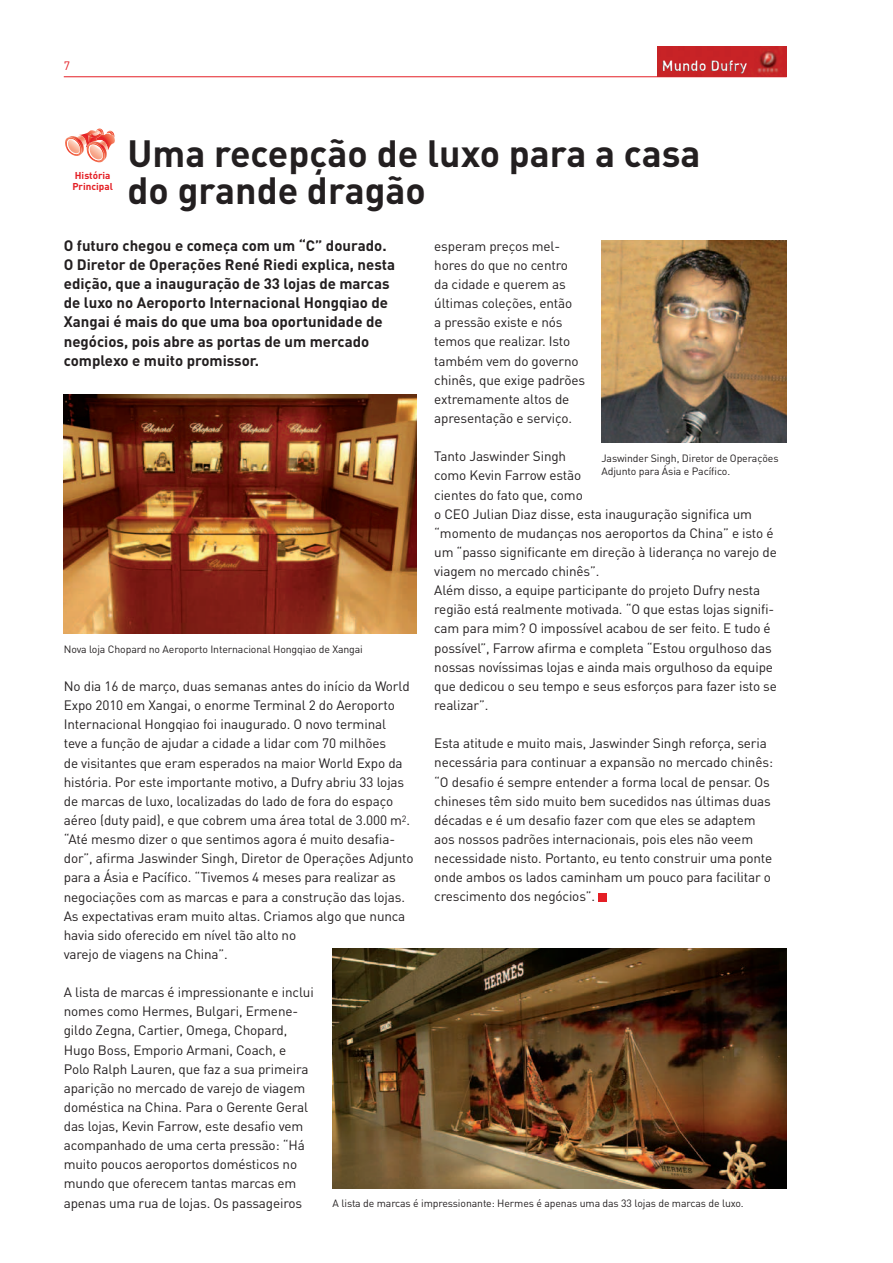
<style>
.page{position:relative;width:893px;height:1263px;background:#fff}
.page>*{position:absolute;margin:0;border:0;box-sizing:border-box;transform-origin:0 0}
.t1{font:700 37.5px/37.5px "DIN";color:#231f20}
.t2{font:700 15px/19.2px "DIN";color:#231f20}
.t3{font:700 14.7px "DIN";color:#fff}
.t4{font:13.5px/19.2px "DIN";letter-spacing:-.01em;color:#231f20}
.t5{font:12px "DIN";color:#e41f25}
.t6{font:10.5px/12.6px "DIN";letter-spacing:-.01em;color:#231f20}
.t7{font:700 9.9px/10.5px "DIN";color:#e41f25}
</style>
<div class="page">
<hr style="left:64px;top:76px;width:723px;height:1px;background:#e41f25">
<img style="left:657px;top:47px;width:130px;height:30px">
<div style="left:662px;top:58px;width:88px;height:17px;background:#fff;opacity:.75"></div>
<div style="left:660px;top:58px;width:85px;height:17px;background:#231f20;opacity:.75"></div>
<div style="left:598px;top:893px;width:9px;height:8px;background:#e41f25"></div>
<img style="left:64px;top:394px;width:352px;height:240px">
<img style="left:333px;top:949px;width:454px;height:239px">
<img style="left:601px;top:240px;width:186px;height:202px">
<svg style="left:65px;top:128px;width:50px;height:35px"></svg>
<p class="t5" style="left:64px;top:59px;width:8px">7</p>
<p class="t3" style="left:661px;top:56px;width:87px">Mundo Dufry</p>
<p class="t7" style="left:72px;top:170px;width:42px">História<br>Principal</p>
<h1 class="t1" style="left:128px;top:133px;width:575px">Uma recepção de luxo para a casa do grande dragão</h1>
<p class="t2" style="left:64px;top:235px;width:333px">O futuro chegou e começa com um “C” dourado.<br>O Diretor de Operações René Riedi explica, nesta edição, que a inauguração de 33 lojas de marcas de luxo no Aeroporto Internacional Hongqiao de Xangai é mais do que uma boa oportunidade de negócios, pois abre as portas de um mercado complexo e muito promissor.</p>
<p class="t4" style="left:434px;top:236px;width:152px">esperam preços mel&shy;hores do que no centro da cidade e querem as últimas coleções, então<br>a pressão existe e nós temos que realizar. Isto também vem do governo chinês, que exige padrões extremamente altos de apresentação e serviço.</p>
<p class="t4" style="left:434px;top:446px;width:344px">Tanto Jaswinder Singh<br>como Kevin Farrow estão<br>cientes do fato que, como<br>o CEO Julian Diaz disse, esta inauguração significa um “momento de mudanças nos aeroportos da China” e isto é um “passo significante em direção à liderança no varejo de viagem no mercado chinês”.<br>Além disso, a equipe participante do projeto Dufry nesta região está realmente motivada. “O que estas lojas signifi&shy;cam para mim? O impossível acabou de ser feito. E tudo é possível”, Farrow afirma e completa “Estou orgulhoso das nossas novíssimas lojas e ainda mais orgulhoso da equipe que dedicou o seu tempo e seus esforços para fazer isto se realizar”.</p>
<p class="t4" style="left:434px;top:733px;width:340px">Esta atitude e muito mais, Jaswinder Singh reforça, seria necessária para continuar a expansão no mercado chinês: “O desafio é sempre entender a forma local de pensar. Os chineses têm sido muito bem sucedidos nas últimas duas décadas e é um desafio fazer com que eles se adaptem aos nossos padrões internacionais, pois eles não veem necessidade nisto. Portanto, eu tento construir uma ponte onde ambos os lados caminham um pouco para facilitar o crescimento dos negócios”.</p>
<p class="t6" style="left:601px;top:452px;width:179px">Jaswinder Singh, Diretor de Operações<br>Adjunto para Ásia e Pacífico.</p>
<p class="t6" style="left:64px;top:642px;width:301px">Nova loja Chopard no Aeroporto Internacional Hongqiao de Xangai</p>
<p class="t4" style="left:64px;top:676px;width:351px">No dia 16 de março, duas semanas antes do início da World Expo 2010 em Xangai, o enorme Terminal 2 do Aeroporto Internacional Hongqiao foi inaugurado. O novo terminal<br>teve a função de ajudar a cidade a lidar com 70 milhões<br>de visitantes que eram esperados na maior World Expo da história. Por este importante motivo, a Dufry abriu 33 lojas de marcas de luxo, localizadas do lado de fora do espaço aéreo (duty paid), e que cobrem uma área total de 3.000 m<sup>2</sup>. “Até mesmo dizer o que sentimos agora é muito desafia&shy;dor”, afirma Jaswinder Singh, Diretor de Operações Adjunto para a Ásia e Pacífico. “Tivemos 4 meses para realizar as negociações com as marcas e para a construção das lojas.<br>As expectativas eram muito altas. Criamos algo que nunca havia sido oferecido em nível tão alto no<br>varejo de viagens na China”.</p>
<p class="t4" style="left:64px;top:982px;width:252px">A lista de marcas é impressionante e inclui nomes como Hermes, Bulgari, Ermene&shy;gildo Zegna, Cartier, Omega, Chopard, Hugo Boss, Emporio Armani, Coach, e Polo Ralph Lauren, que faz a sua primeira aparição no mercado de varejo de viagem doméstica na China. Para o Gerente Geral das lojas, Kevin Farrow, este desafio vem acompanhado de uma certa pressão: “Há muito poucos aeroportos domésticos no mundo que oferecem tantas marcas em apenas uma rua de lojas. Os passageiros</p>
<p class="t6" style="left:333px;top:1196px;width:413px">A lista de marcas é impressionante: Hermes é apenas uma das 33 lojas de marcas de luxo.</p>
</div>
